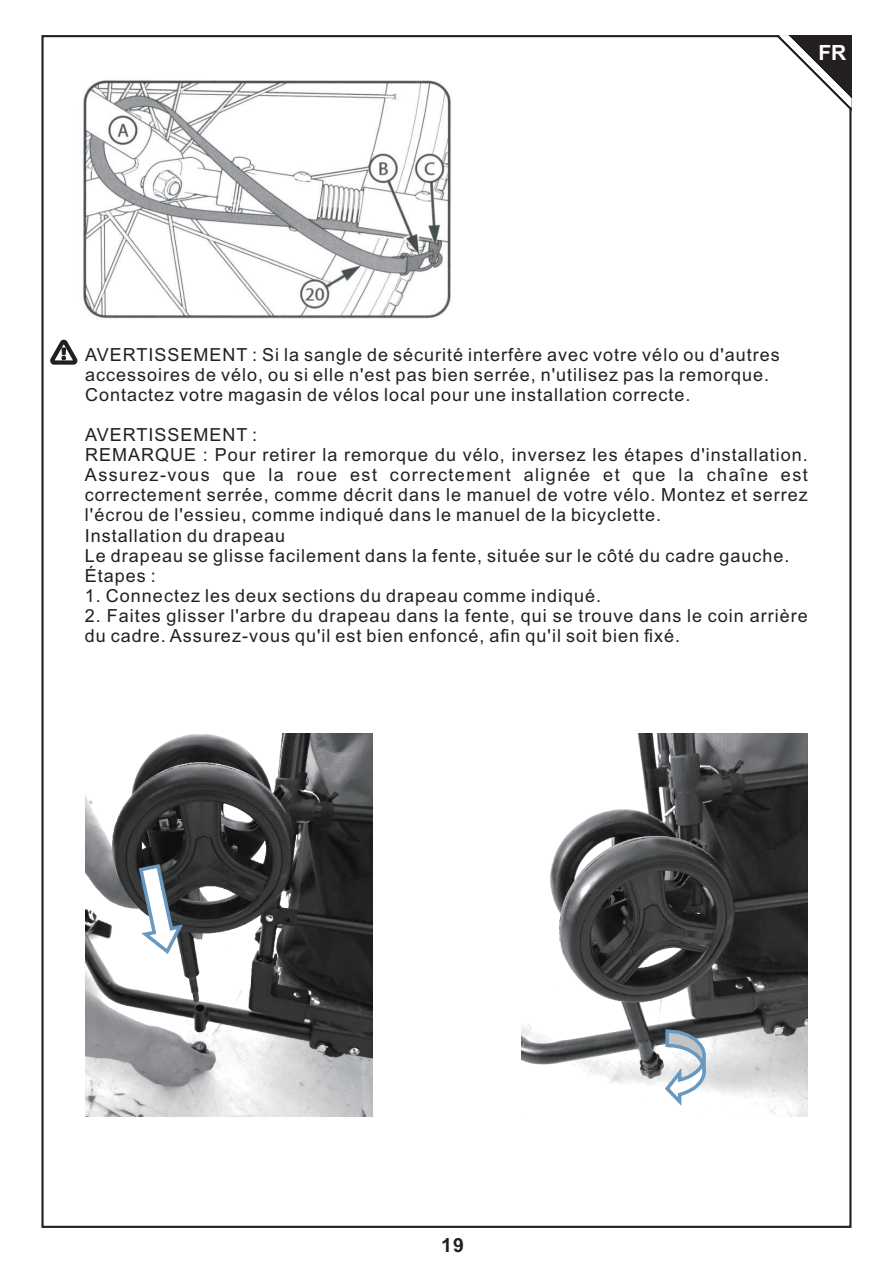
<style>
.page{position:relative;width:893px;height:1263px;background:#fff}
.page>*{position:absolute;margin:0;border:0;box-sizing:border-box;transform-origin:0 0}
.t1{font:700 21px "Arial";color:#fff}
.t2{font:700 19.5px "Arial";color:#231f20}
.t3{font:18px/20.1px "Arial";letter-spacing:.055em;color:#231f20}
</style>
<div class="page">
<svg style="left:775px;top:35px;width:77px;height:79px"></svg>
<img style="left:83px;top:80px;width:368px;height:239px">
<svg style="left:50px;top:339px;width:28px;height:26px"></svg>
<img style="left:86px;top:734px;width:287px;height:382px">
<svg style="left:137px;top:862px;width:49px;height:95px"></svg>
<img style="left:521px;top:734px;width:287px;height:382px">
<svg style="left:662px;top:1027px;width:45px;height:83px"></svg>
<p class="t1" style="left:818px;top:44px;width:31px">EN</p>
<p class="t1" style="left:818px;top:44px;width:29px">FR</p>
<p class="t3" style="left:85px;top:346px;width:696px">AVERTISSEMENT : Si la sangle de sécurité interfère avec votre vélo ou d'autres accessoires de vélo, ou si elle n'est pas bien serrée, n'utilisez pas la remorque.<br>Contactez votre magasin de vélos local pour une installation correcte.</p>
<p class="t3" style="left:85px;top:426px;width:724px">AVERTISSEMENT :<br>REMARQUE : Pour retirer la remorque du vélo, inversez les étapes d'installation.<br>Assurez-vous que la roue est correctement alignée et que la chaîne est correctement serrée, comme décrit dans le manuel de votre vélo. Montez et serrez l'écrou de l'essieu, comme indiqué dans le manuel de la bicyclette.<br>Installation du drapeau<br>Le drapeau se glisse facilement dans la fente, située sur le côté du cadre gauche.<br>Étapes :</p>
<p class="t3" style="left:85px;top:587px;width:518px">1. Connectez les deux sections du drapeau comme indiqué.</p>
<p class="t3" style="left:85px;top:607px;width:724px">2. Faites glisser l'arbre du drapeau dans la fente, qui se trouve dans le coin arrière du cadre. Assurez-vous qu'il est bien enfoncé, afin qu'il soit bien fixé.</p>
<p class="t2" style="left:441px;top:1238px;width:24px">19</p>
</div>
